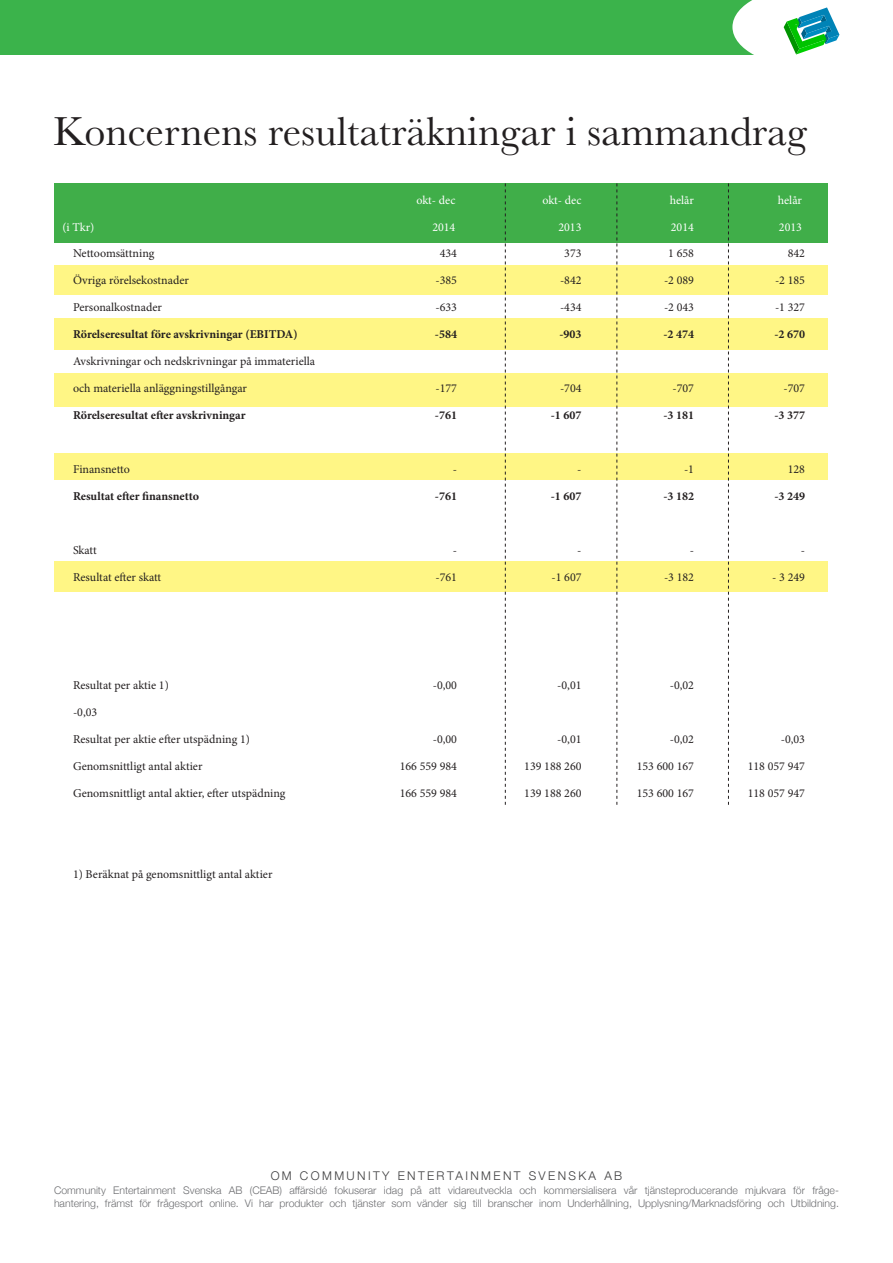
<style>
.page{position:relative;width:893px;height:1263px;background:#fff}
.page>*{position:absolute;margin:0;border:0;box-sizing:border-box;transform-origin:0 0}
.t1{font:42px "Baskerville";color:#231f20}
.t2{font:12px "Minion Pro";color:#231f20}
.t3{font:700 12px "Minion Pro";color:#231f20}
.t4{font:12px "Minion Pro";color:#fff}
.t5{font:300 12px "Helvetica Neue";letter-spacing:.2em;color:#3e3e3f}
.t6{font:300 10.5px/13.5px "Helvetica Neue";color:#6c6d70}
</style>
<div class="page">
<div style="left:0;top:0;width:893px;height:54px;background:#3bb34b"></div>
<svg style="left:732px;top:0;width:123px;height:55px;background:#bce4d3"></svg>
<div style="left:855px;top:0;width:38px;height:89px;background:#fff"></div>
<div style="left:54px;top:206px;width:773px;height:738px;background:#fff685"></div>
<div style="left:35px;top:243px;width:808px;height:22px;background:#fff"></div>
<div style="left:35px;top:696px;width:808px;height:109px;background:#fff"></div>
<div style="left:35px;top:797px;width:808px;height:147px;background:#fff"></div>
<div style="left:35px;top:350px;width:808px;height:23px;background:#fff"></div>
<div style="left:35px;top:296px;width:808px;height:22px;background:#fff"></div>
<div style="left:35px;top:480px;width:808px;height:81px;background:#fff"></div>
<div style="left:35px;top:429px;width:808px;height:23px;background:#fff"></div>
<div style="left:35px;top:431px;width:808px;height:22px;background:#fff"></div>
<div style="left:35px;top:631px;width:808px;height:65px;background:#fff"></div>
<div style="left:35px;top:407px;width:808px;height:23px;background:#fff"></div>
<div style="left:35px;top:592px;width:808px;height:22px;background:#fff"></div>
<div style="left:35px;top:603px;width:808px;height:38px;background:#fff"></div>
<div style="left:54px;top:183px;width:773px;height:60px;background:#40ae49"></div>
<svg style="left:505px;top:183px;width:1px;height:622px"></svg>
<svg style="left:616px;top:183px;width:1px;height:622px"></svg>
<svg style="left:728px;top:183px;width:1px;height:622px"></svg>
<p class="t1" style="left:53px;top:105px;width:755px">Koncernens resultaträkningar i sammandrag</p>
<p class="t4" style="left:416px;top:192px;width:41px">okt- dec</p>
<p class="t4" style="left:542px;top:192px;width:41px">okt- dec</p>
<p class="t4" style="left:670px;top:192px;width:26px">helår</p>
<p class="t4" style="left:778px;top:192px;width:26px">helår</p>
<p class="t4" style="left:62px;top:219px;width:34px">(i Tkr)</p>
<p class="t4" style="left:432px;top:219px;width:25px">2014</p>
<p class="t4" style="left:558px;top:219px;width:25px">2013</p>
<p class="t4" style="left:671px;top:219px;width:25px">2014</p>
<p class="t4" style="left:779px;top:219px;width:25px">2013</p>
<p class="t2" style="left:73px;top:245px;width:83px">Nettoomsättning</p>
<p class="t2" style="left:440px;top:245px;width:19px">434</p>
<p class="t2" style="left:564px;top:245px;width:19px">373</p>
<p class="t2" style="left:668px;top:245px;width:27px">1 658</p>
<p class="t2" style="left:788px;top:245px;width:19px">842</p>
<p class="t2" style="left:73px;top:272px;width:117px">Övriga rörelsekostnader</p>
<p class="t2" style="left:435px;top:272px;width:23px">-385</p>
<p class="t2" style="left:560px;top:272px;width:23px">-842</p>
<p class="t2" style="left:664px;top:272px;width:32px">-2 089</p>
<p class="t2" style="left:775px;top:272px;width:32px">-2 185</p>
<p class="t2" style="left:73px;top:299px;width:90px">Personalkostnader</p>
<p class="t2" style="left:435px;top:299px;width:23px">-633</p>
<p class="t2" style="left:560px;top:299px;width:23px">-434</p>
<p class="t2" style="left:664px;top:299px;width:32px">-2 043</p>
<p class="t2" style="left:775px;top:299px;width:32px">-1 327</p>
<p class="t3" style="left:73px;top:326px;width:226px">Rörelseresultat före avskrivningar (EBITDA)</p>
<p class="t3" style="left:435px;top:326px;width:24px">-584</p>
<p class="t3" style="left:559px;top:326px;width:24px">-903</p>
<p class="t3" style="left:663px;top:326px;width:32px">-2 474</p>
<p class="t3" style="left:774px;top:326px;width:32px">-2 670</p>
<p class="t2" style="left:73px;top:353px;width:244px">Avskrivningar och nedskrivningar på immateriella</p>
<p class="t2" style="left:73px;top:380px;width:176px">och materiella anläggningstillgångar</p>
<p class="t2" style="left:435px;top:380px;width:23px">-177</p>
<p class="t2" style="left:560px;top:380px;width:23px">-704</p>
<p class="t2" style="left:672px;top:380px;width:23px">-707</p>
<p class="t2" style="left:783px;top:380px;width:23px">-707</p>
<p class="t3" style="left:73px;top:407px;width:174px">Rörelseresultat efter avskrivningar</p>
<p class="t3" style="left:435px;top:407px;width:24px">-761</p>
<p class="t3" style="left:551px;top:407px;width:32px">-1 607</p>
<p class="t3" style="left:663px;top:407px;width:32px">-3 181</p>
<p class="t3" style="left:774px;top:407px;width:32px">-3 377</p>
<p class="t2" style="left:73px;top:461px;width:58px">Finansnetto</p>
<p class="t2" style="left:453px;top:461px;width:6px">-</p>
<p class="t2" style="left:577px;top:461px;width:6px">-</p>
<p class="t2" style="left:684px;top:461px;width:12px">-1</p>
<p class="t2" style="left:788px;top:461px;width:19px">128</p>
<p class="t3" style="left:73px;top:488px;width:127px">Resultat efter finansnetto</p>
<p class="t3" style="left:435px;top:488px;width:24px">-761</p>
<p class="t3" style="left:551px;top:488px;width:32px">-1 607</p>
<p class="t3" style="left:663px;top:488px;width:32px">-3 182</p>
<p class="t3" style="left:774px;top:488px;width:32px">-3 249</p>
<p class="t2" style="left:73px;top:542px;width:25px">Skatt</p>
<p class="t2" style="left:453px;top:542px;width:6px">-</p>
<p class="t2" style="left:577px;top:542px;width:6px">-</p>
<p class="t2" style="left:690px;top:542px;width:6px">-</p>
<p class="t2" style="left:801px;top:542px;width:6px">-</p>
<p class="t2" style="left:73px;top:569px;width:90px">Resultat efter skatt</p>
<p class="t2" style="left:435px;top:569px;width:23px">-761</p>
<p class="t2" style="left:551px;top:569px;width:32px">-1 607</p>
<p class="t2" style="left:664px;top:569px;width:32px">-3 182</p>
<p class="t2" style="left:772px;top:569px;width:34px">- 3 249</p>
<p class="t2" style="left:73px;top:677px;width:97px">Resultat per aktie 1)</p>
<p class="t2" style="left:433px;top:677px;width:26px">-0,00</p>
<p class="t2" style="left:557px;top:677px;width:26px">-0,01</p>
<p class="t2" style="left:670px;top:677px;width:26px">-0,02</p>
<p class="t2" style="left:73px;top:704px;width:26px">-0,03</p>
<p class="t2" style="left:73px;top:731px;width:178px">Resultat per aktie efter utspädning 1)</p>
<p class="t2" style="left:433px;top:731px;width:26px">-0,00</p>
<p class="t2" style="left:557px;top:731px;width:26px">-0,01</p>
<p class="t2" style="left:670px;top:731px;width:26px">-0,02</p>
<p class="t2" style="left:781px;top:731px;width:26px">-0,03</p>
<p class="t2" style="left:73px;top:758px;width:131px">Genomsnittligt antal aktier</p>
<p class="t2" style="left:400px;top:758px;width:59px">166 559 984</p>
<p class="t2" style="left:524px;top:758px;width:59px">139 188 260</p>
<p class="t2" style="left:637px;top:758px;width:59px">153 600 167</p>
<p class="t2" style="left:748px;top:758px;width:59px">118 057 947</p>
<p class="t2" style="left:73px;top:785px;width:214px">Genomsnittligt antal aktier, efter utspädning</p>
<p class="t2" style="left:400px;top:785px;width:59px">166 559 984</p>
<p class="t2" style="left:524px;top:785px;width:59px">139 188 260</p>
<p class="t2" style="left:637px;top:785px;width:59px">153 600 167</p>
<p class="t2" style="left:748px;top:785px;width:59px">118 057 947</p>
<p class="t2" style="left:73px;top:866px;width:201px">1) Beräknat på genomsnittligt antal aktier</p>
<p class="t5" style="left:271px;top:1166px;width:353px">OM COMMUNITY ENTERTAINMENT SVENSKA AB</p>
<p class="t6" style="left:54px;top:1182px;width:786px">Community Entertainment Svenska AB (CEAB) affärsidé fokuserar idag på att vidareutveckla och kommersialisera vår tjänsteproducerande mjukvara för fråge&shy;hantering, främst för frågesport online. Vi har produkter och tjänster som vänder sig till branscher inom Underhållning, Upplysning/Marknadsföring och Utbildning.</p>
</div>
